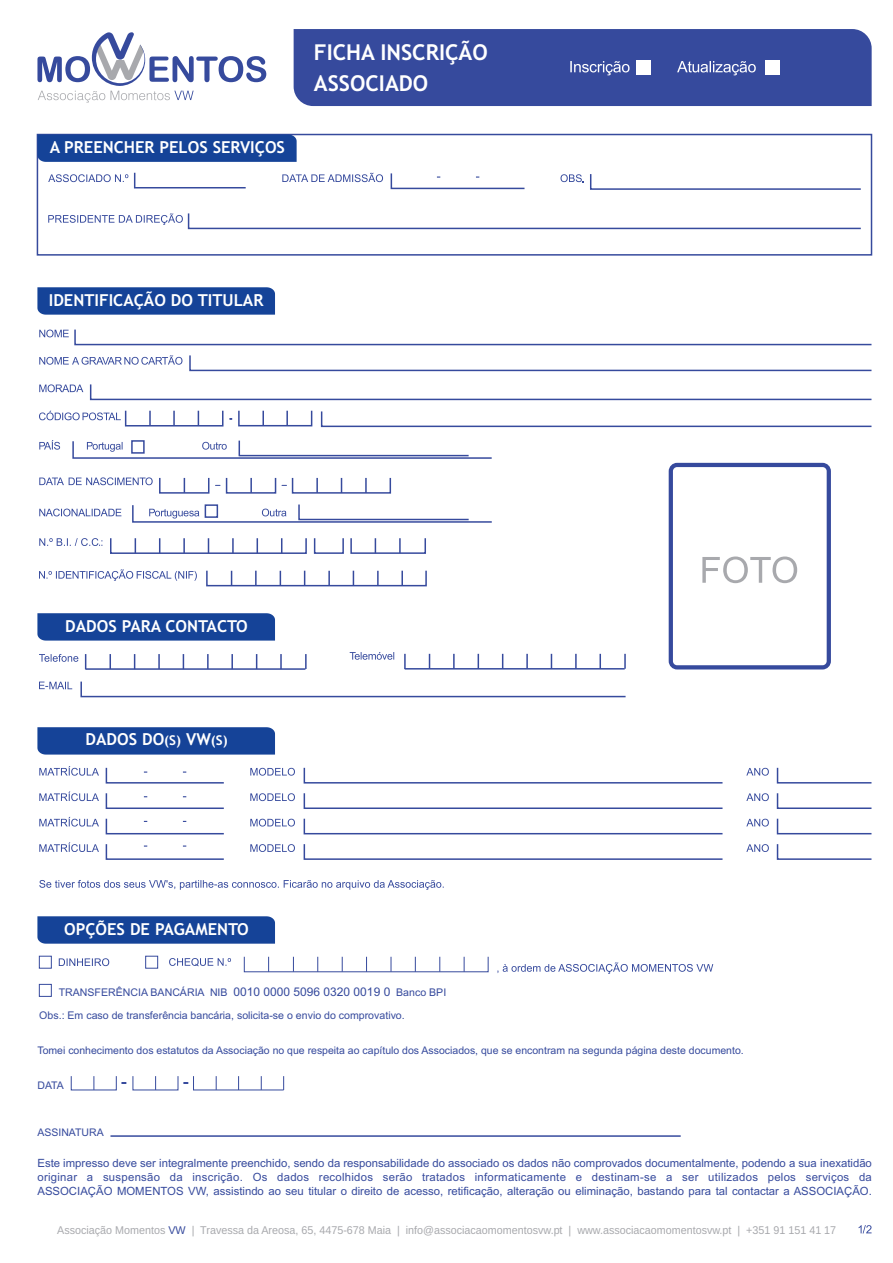
<style>
.page{position:relative;width:893px;height:1263px;background:#fff}
.page>*{position:absolute;margin:0;border:0;box-sizing:border-box;transform-origin:0 0}
.t1{font:700 21.9px/30.5px "Trebuchet MS";color:#fff}
.t2{font:700 16.5px "Trebuchet MS";color:#fff}
.t3{font:11.4px/14px "Arial";color:#364a9d;text-align:justify}
.t4{font:11.25px "Liberation Sans";color:#a8a9ad;scale:.96 1}
.t5{font:10.65px "Arial";color:#364a9d}
.t6{font:10.5px "Arial";color:#364a9d}
.s1{font-size:13.5px}
.s2{font-size:12px}
.s3{color:#364a9d}
</style>
<div class="page">
<svg style="left:36px;top:133px;width:837px;height:123px"></svg>
<svg style="left:776px;top:767px;width:96px;height:17px"></svg>
<svg style="left:746px;top:768px;width:23px;height:8px"></svg>
<svg style="left:776px;top:793px;width:96px;height:16px"></svg>
<svg style="left:746px;top:793px;width:23px;height:8px"></svg>
<svg style="left:776px;top:818px;width:96px;height:17px"></svg>
<svg style="left:746px;top:819px;width:23px;height:7px"></svg>
<svg style="left:776px;top:844px;width:96px;height:16px"></svg>
<svg style="left:746px;top:844px;width:23px;height:8px"></svg>
<div style="left:669px;top:463px;width:162px;height:206px;background:#364a9d;border-radius:8px"></div>
<div style="left:673px;top:467px;width:154px;height:198px;background:#fff;border-radius:4px"></div>
<div style="left:294px;top:29px;width:578px;height:77px;background:#364a9d"></div>
<svg style="left:37px;top:32px;width:229px;height:71px"></svg>
<div style="left:37px;top:135px;width:260px;height:27px;background:#154398"></div>
<svg style="left:37px;top:613px;width:238px;height:28px;background:#1b489a"></svg>
<svg style="left:702px;top:556px;width:95px;height:27px"></svg>
<hr style="left:110px;top:1135px;width:571px;height:2px;background:#364a9d">
<svg style="left:133px;top:1076px;width:45px;height:14px"></svg>
<svg style="left:71px;top:1076px;width:55px;height:14px"></svg>
<svg style="left:184px;top:1076px;width:100px;height:14px"></svg>
<svg style="left:859px;top:1225px;width:12px;height:8px"></svg>
<svg style="left:189px;top:355px;width:683px;height:17px"></svg>
<svg style="left:89px;top:384px;width:783px;height:17px"></svg>
<svg style="left:320px;top:411px;width:552px;height:17px"></svg>
<svg style="left:230px;top:410px;width:83px;height:17px"></svg>
<svg style="left:39px;top:355px;width:143px;height:10px"></svg>
<svg style="left:39px;top:384px;width:44px;height:8px"></svg>
<svg style="left:39px;top:410px;width:185px;height:17px"></svg>
<svg style="left:39px;top:329px;width:833px;height:17px"></svg>
<div style="left:39px;top:956px;width:13px;height:12px;border:1px solid #364a9d"></div>
<div style="left:39px;top:984px;width:13px;height:12px;border:1px solid #364a9d"></div>
<div style="left:145px;top:956px;width:13px;height:12px;border:1px solid #364a9d"></div>
<svg style="left:244px;top:956px;width:244px;height:16px"></svg>
<svg style="left:497px;top:962px;width:216px;height:12px"></svg>
<svg style="left:169px;top:958px;width:62px;height:8px"></svg>
<svg style="left:59px;top:958px;width:50px;height:8px"></svg>
<svg style="left:39px;top:509px;width:82px;height:7px"></svg>
<svg style="left:132px;top:504px;width:360px;height:19px"></svg>
<svg style="left:110px;top:538px;width:316px;height:16px"></svg>
<svg style="left:206px;top:570px;width:221px;height:17px"></svg>
<svg style="left:39px;top:569px;width:158px;height:12px"></svg>
<svg style="left:39px;top:477px;width:353px;height:17px"></svg>
<svg style="left:39px;top:440px;width:21px;height:10px"></svg>
<svg style="left:72px;top:440px;width:420px;height:19px"></svg>
<svg style="left:39px;top:538px;width:63px;height:8px"></svg>
<svg style="left:80px;top:681px;width:546px;height:17px"></svg>
<svg style="left:39px;top:682px;width:33px;height:7px"></svg>
<svg style="left:305px;top:654px;width:2px;height:15px"></svg>
<svg style="left:85px;top:654px;width:1px;height:14px"></svg>
<svg style="left:110px;top:654px;width:1px;height:14px"></svg>
<svg style="left:134px;top:654px;width:1px;height:14px"></svg>
<svg style="left:158px;top:654px;width:2px;height:14px"></svg>
<svg style="left:183px;top:654px;width:1px;height:14px"></svg>
<svg style="left:207px;top:654px;width:2px;height:14px"></svg>
<svg style="left:231px;top:654px;width:2px;height:14px"></svg>
<svg style="left:256px;top:654px;width:1px;height:14px"></svg>
<svg style="left:280px;top:654px;width:2px;height:14px"></svg>
<hr style="left:85px;top:668px;width:220px;height:2px;background:#364a9d">
<svg style="left:624px;top:654px;width:2px;height:15px"></svg>
<svg style="left:404px;top:654px;width:2px;height:15px"></svg>
<svg style="left:429px;top:654px;width:1px;height:14px"></svg>
<svg style="left:453px;top:654px;width:2px;height:14px"></svg>
<svg style="left:478px;top:654px;width:1px;height:14px"></svg>
<svg style="left:502px;top:654px;width:1px;height:14px"></svg>
<svg style="left:526px;top:654px;width:2px;height:14px"></svg>
<svg style="left:551px;top:654px;width:1px;height:14px"></svg>
<svg style="left:575px;top:654px;width:2px;height:14px"></svg>
<svg style="left:599px;top:654px;width:2px;height:14px"></svg>
<svg style="left:350px;top:652px;width:44px;height:8px"></svg>
<hr style="left:405px;top:668px;width:220px;height:1px;background:#364a9d">
<svg style="left:39px;top:654px;width:39px;height:8px"></svg>
<svg style="left:589px;top:173px;width:273px;height:18px"></svg>
<svg style="left:48px;top:212px;width:814px;height:18px"></svg>
<svg style="left:560px;top:174px;width:23px;height:8px"></svg>
<svg style="left:282px;top:173px;width:101px;height:9px"></svg>
<svg style="left:48px;top:171px;width:199px;height:18px"></svg>
<svg style="left:390px;top:172px;width:136px;height:18px"></svg>
<svg style="left:303px;top:767px;width:420px;height:17px"></svg>
<svg style="left:303px;top:818px;width:420px;height:17px"></svg>
<svg style="left:303px;top:844px;width:420px;height:16px"></svg>
<svg style="left:303px;top:793px;width:420px;height:16px"></svg>
<svg style="left:250px;top:768px;width:45px;height:8px"></svg>
<svg style="left:39px;top:766px;width:60px;height:10px"></svg>
<svg style="left:250px;top:793px;width:45px;height:8px"></svg>
<svg style="left:39px;top:791px;width:60px;height:10px"></svg>
<svg style="left:250px;top:819px;width:45px;height:7px"></svg>
<svg style="left:39px;top:817px;width:60px;height:9px"></svg>
<svg style="left:250px;top:844px;width:45px;height:8px"></svg>
<svg style="left:39px;top:842px;width:60px;height:10px"></svg>
<svg style="left:39px;top:880px;width:405px;height:10px"></svg>
<svg style="left:105px;top:767px;width:119px;height:17px"></svg>
<svg style="left:105px;top:793px;width:119px;height:16px"></svg>
<svg style="left:105px;top:818px;width:119px;height:17px"></svg>
<svg style="left:105px;top:844px;width:119px;height:16px"></svg>
<svg style="left:37px;top:287px;width:238px;height:28px;background:#1b489a"></svg>
<div style="left:37px;top:727px;width:238px;height:27px;background:#154398"></div>
<svg style="left:37px;top:916px;width:238px;height:28px;background:#1b489a"></svg>
<h2 class="t2" style="left:50px;top:141px;width:237px">A PREENCHER PELOS SERVIÇOS</h2>
<h1 class="t1" style="left:314px;top:39px;width:175px">FICHA INSCRIÇÃO<br>ASSOCIADO</h1>
<h2 class="t2" style="left:49px;top:294px;width:216px">IDENTIFICAÇÃO DO TITULAR</h2>
<h2 class="t2" style="left:65px;top:619px;width:184px">DADOS PARA CONTACTO</h2>
<h2 class="t2" style="left:85px;top:733px;width:144px">DADOS DO<span class="s1">(S)</span> VW<span class="s1">(S)</span></h2>
<h2 class="t2" style="left:64px;top:923px;width:186px">OPÇÕES DE PAGAMENTO</h2>
<p class="t5" style="left:59px;top:988px;width:389px">TRANSFERÊNCIA BANCÁRIA NIB <span class="s2">0010 0000 5096 0320 0019 0</span> Banco BPI</p>
<p class="t5" style="left:39px;top:1011px;width:367px">Obs.: Em caso de transferência bancária, solicita-se o envio do comprovativo.</p>
<p class="t6" style="left:37px;top:1046px;width:708px">Tomei conhecimento dos estatutos da Associação no que respeita ao capítulo dos Associados, que se encontram na segunda página deste documento.</p>
<p class="t6" style="left:37px;top:1081px;width:28px">DATA</p>
<p class="t6" style="left:37px;top:1128px;width:68px">ASSINATURA</p>
<p class="t3" style="left:37px;top:1157px;width:836px">Este impresso deve ser integralmente preenchido, sendo da responsabilidade do associado os dados não comprovados documentalmente, podendo a sua inexatidão originar a suspensão da inscrição. Os dados recolhidos serão tratados informaticamente e destinam-se a ser utilizados pelos serviços da ASSOCIAÇÃO MOMENTOS VW, assistindo ao seu titular o direito de acesso, retificação, alteração ou eliminação, bastando para tal contactar a ASSOCIAÇÃO.</p>
<p class="t4" style="left:57px;top:1226px;width:813px">Associação Momentos <span class="s3">VW</span> | Travessa da Areosa, 65, 4475-678 Maia | info@associacaomomentosvw.pt | www.associacaomomentosvw.pt | +351 91 151 41 17</p>
</div>
